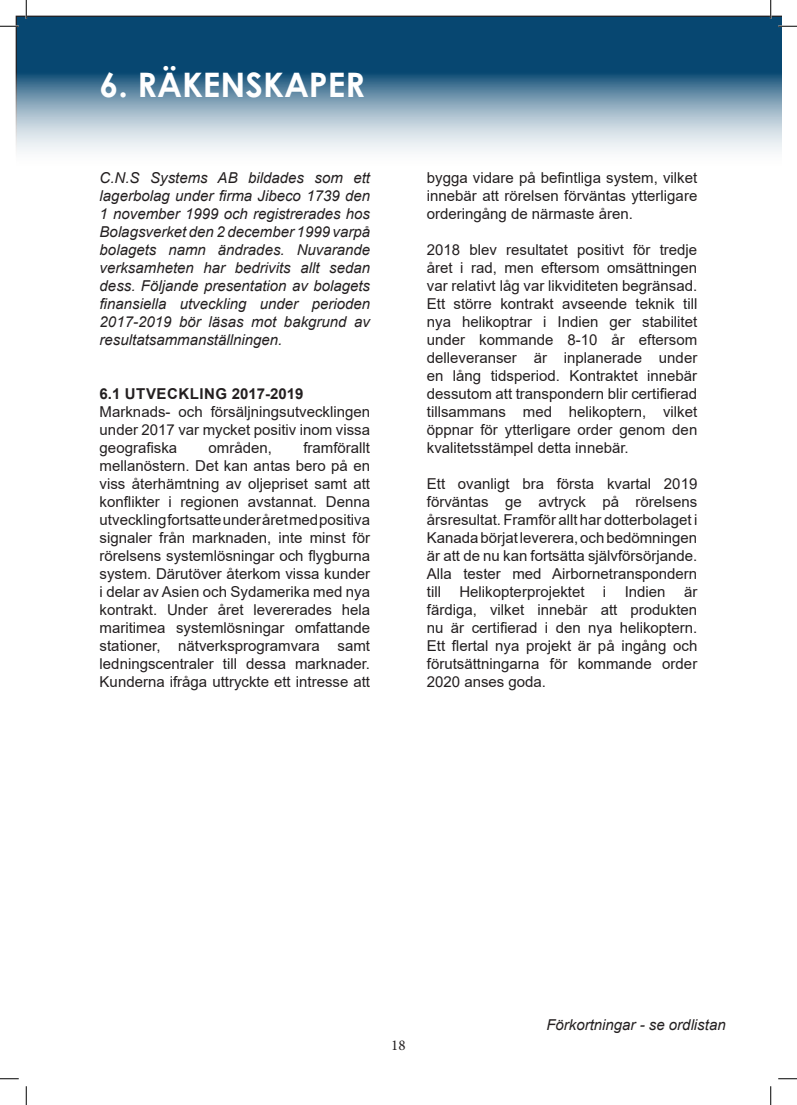
<style>
.page{position:relative;width:797px;height:1105px;background:#fff}
.page>*{position:absolute;margin:0;border:0;box-sizing:border-box;transform-origin:0 0}
.t1{font:700 33.75px "Century Gothic";color:#fff}
.t2{font:15px/18px "Arial";color:#231f20;text-align:justify}
.t3{font:italic 15px/18px "Arial";color:#231f20;text-align:justify}
.t4{font:700 15px "Arial";letter-spacing:.035em;color:#231f20}
.t5{font:15px "Minion Pro";color:#231f20}
</style>
<div class="page">
<svg style="left:16px;top:16px;width:765px;height:136px;background:#5c85a0"></svg>
<svg style="left:0;top:25px;width:19px;height:2px"></svg>
<svg style="left:778px;top:25px;width:19px;height:2px"></svg>
<svg style="left:0;top:1078px;width:19px;height:1px"></svg>
<svg style="left:778px;top:1078px;width:19px;height:1px"></svg>
<svg style="left:25px;top:0;width:2px;height:19px"></svg>
<svg style="left:25px;top:1086px;width:2px;height:19px"></svg>
<svg style="left:770px;top:0;width:1px;height:19px"></svg>
<svg style="left:770px;top:1086px;width:1px;height:19px"></svg>
<p class="t1" style="left:100px;top:60px;width:267px">6. RÄKENSKAPER</p>
<p class="t3" style="left:100px;top:169px;width:272px">C.N.S Systems AB bildades som ett lagerbolag under firma Jibeco 1739 den 1 november 1999 och registrerades hos Bolagsverket den 2 december 1999 varpå bolagets namn ändrades. Nuvarande verksamheten har bedrivits allt sedan dess. Följande presentation av bolagets finansiella utveckling under perioden 2017-2019 bör läsas mot bakgrund av resultatsammanställningen.</p>
<p class="t4" style="left:100px;top:383px;width:205px">6.1 UTVECKLING 2017-2019</p>
<p class="t2" style="left:100px;top:403px;width:272px">Marknads- och försäljningsutvecklingen under 2017 var mycket positiv inom vissa</p>
<p class="t2" style="left:100px;top:439px;width:79px">geografiska</p>
<p class="t2" style="left:209px;top:439px;width:65px">områden,</p>
<p class="t2" style="left:100px;top:439px;width:272px;text-indent:204px">framförallt mellanöstern. Det kan antas bero på en viss återhämtning av oljepriset samt att konflikter i regionen avstannat. Denna utveckling fortsatte under året med positiva signaler från marknaden, inte minst för rörelsens systemlösningar och flygburna system. Därutöver återkom vissa kunder i delar av Asien och Sydamerika med nya kontrakt. Under året levererades hela maritimea systemlösningar omfattande stationer, nätverksprogramvara samt ledningscentraler till dessa marknader.<br>Kunderna ifråga uttryckte ett intresse att</p>
<p class="t2" style="left:427px;top:169px;width:272px">bygga vidare på befintliga system, vilket innebär att rörelsen förväntas ytterligare orderingång de närmaste åren.</p>
<p class="t2" style="left:427px;top:241px;width:272px">2018 blev resultatet positivt för tredje året i rad, men eftersom omsättningen var relativt låg var likviditeten begränsad.<br>Ett större kontrakt avseende teknik till nya helikoptrar i Indien ger stabilitet under kommande 8-10 år eftersom delleveranser är inplanerade under en lång tidsperiod. Kontraktet innebär dessutom att transpondern blir certifierad tillsammans med helikoptern, vilket öppnar för ytterligare order genom den kvalitetsstämpel detta innebär.</p>
<p class="t2" style="left:427px;top:475px;width:272px">Ett ovanligt bra första kvartal 2019 förväntas ge avtryck på rörelsens årsresultat. Framför allt har dotterbolaget i Kanada börjat leverera, och bedömningen är att de nu kan fortsätta självförsörjande.<br>Alla tester med Airbornetranspondern till Helikopterprojektet i Indien är färdiga, vilket innebär att produkten nu är certifierad i den nya helikoptern.<br>Ett flertal nya projekt är på ingång och förutsättningarna för kommande order 2020 anses goda.</p>
<p class="t5" style="left:391px;top:1035px;width:16px">18</p>
<p class="t3" style="left:546px;top:1016px;width:181px">Förkortningar - se ordlistan</p>
</div>
